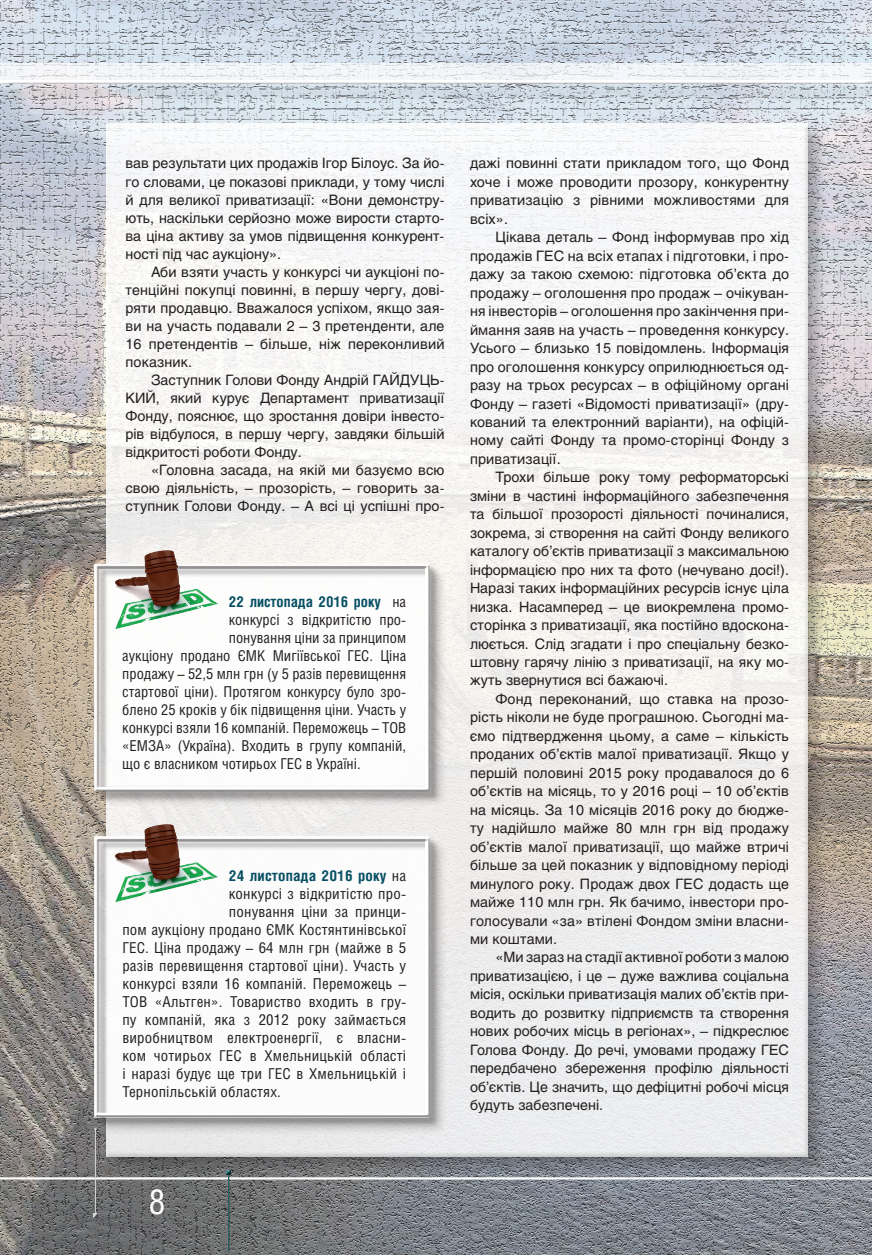
<style>
.page{position:relative;width:872px;height:1255px;background:#fff}
.page>*{position:absolute;margin:0;border:0;box-sizing:border-box;transform-origin:0 0}
.t1{font:34.5px "Helios Cond";color:#fff}
.t2{font:15px "Helios Cond";letter-spacing:.01em;color:#231f20}
.t3{font:700 15px "Helios Cond";letter-spacing:.005em;color:#074f64}
.t4{font:14.25px/18.5px "Helios";letter-spacing:.01em;color:#231f20;text-align:justify}
.s1{font-weight:400;color:#231f20}
</style>
<div class="page">
<img style="left:0;top:0;width:872px;height:1254px">
<div style="left:2px;top:82px;width:870px;height:27px;background:#231f20;opacity:.15"></div>
<div style="left:0;top:80px;width:872px;height:6px;background:#231f20;opacity:.75"></div>
<hr style="left:0;top:1177px;width:872px;height:2px;background:#fff">
<div style="left:90px;top:1210px;width:8px;height:9px;background:#231f20;opacity:.75"></div>
<hr style="left:95px;top:1129px;width:1px;height:84px;background:#d1d2d4">
<svg style="left:0;top:63px;width:871px;height:17px;fill:#f2f6f9"></svg>
<hr style="left:227px;top:1170px;width:4px;height:82px;background:#231f20;opacity:.75">
<svg style="left:871px;top:63px;width:1px;height:23px"></svg>
<div style="left:109px;top:126px;width:720px;height:1052px;background:#231f20;opacity:.25"></div>
<div style="left:95px;top:111px;width:725px;height:1057px;background:#231f20;opacity:.25"></div>
<div style="left:97px;top:566px;width:353px;height:245px;background:#f0efed"></div>
<div style="left:82px;top:552px;width:360px;height:249px;background:#231f20;opacity:.25"></div>
<div style="left:96px;top:565px;width:350px;height:243px;background:#231f20;opacity:.3"></div>
<div style="left:95px;top:563px;width:337px;height:230px;background:#231f20;opacity:.5"></div>
<img style="left:95px;top:547px;width:134px;height:85px">
<div style="left:97px;top:838px;width:353px;height:301px;background:#eae9ea"></div>
<div style="left:82px;top:824px;width:360px;height:304px;background:#231f20;opacity:.25"></div>
<div style="left:96px;top:838px;width:350px;height:295px;background:#231f20;opacity:.3"></div>
<div style="left:95px;top:836px;width:337px;height:283px;background:#231f20;opacity:.5"></div>
<img style="left:95px;top:821px;width:134px;height:84px">
<p class="t4" style="left:125px;top:154px;width:320px;line-height:18px">вав результати цих продажів Ігор Білоус. За йо&shy;го словами, це показові приклади, у тому числі й для великої приватизації: «Вони демонстру&shy;ють, наскільки серйозно може вирости старто&shy;ва ціна активу за умов підвищення конкурент&shy;ності під час аукціону».</p>
<p class="t4" style="left:125px;top:262px;width:320px;line-height:18px;text-indent:26px">Аби взяти участь у конкурсі чи аукціоні по&shy;тенційні покупці повинні, в першу чергу, дові&shy;ряти продавцю. Вважалося успіхом, якщо зая&shy;ви на участь подавали 2 – 3 претенденти, але 16 претендентів – більше, ніж переконливий показник.</p>
<p class="t4" style="left:125px;top:370px;width:320px;line-height:18px;text-indent:26px">Заступник Голови Фонду Андрій Гайдуць&shy;кий, який курує Департамент приватизації Фонду, пояснює, що зростання довіри інвесто&shy;рів відбулося, в першу чергу, завдяки більшій відкритості роботи Фонду.</p>
<p class="t4" style="left:125px;top:460px;width:320px;line-height:18px;text-indent:26px">«Головна засада, на якій ми базуємо всю свою діяльність, – прозорість, – говорить за&shy;ступник Голови Фонду. – А всі ці успішні про-</p>
<p class="t3" style="left:229px;top:593px;width:179px">22 листопада 2016 року <span class="s1">на</span></p>
<p class="t2" style="left:229px;top:611px;width:179px">конкурсі з відкритістю про-</p>
<p class="t2" style="left:229px;top:629px;width:179px">понування ціни за принципом</p>
<p class="t2" style="left:122px;top:647px;width:285px">аукціону продано ЄМК Мигіївської ГЕС. Ціна</p>
<p class="t2" style="left:122px;top:665px;width:285px">продажу – 52,5 млн грн (у 5 разів перевищення</p>
<p class="t2" style="left:122px;top:683px;width:285px">стартової ціни). Протягом конкурсу було зро-</p>
<p class="t2" style="left:122px;top:701px;width:285px">блено 25 кроків у бік підвищення ціни. Участь у</p>
<p class="t2" style="left:122px;top:719px;width:285px">конкурсі взяли 16 компаній. Переможець – ТОВ</p>
<p class="t2" style="left:122px;top:737px;width:285px">«ЕМЗА» (Україна). Входить в групу компаній,</p>
<p class="t2" style="left:122px;top:755px;width:240px">що є власником чотирьох ГЕС в Україні.</p>
<p class="t3" style="left:229px;top:866px;width:179px">24 листопада 2016 року <span class="s1">на</span></p>
<p class="t2" style="left:229px;top:884px;width:179px">конкурсі з відкритістю про-</p>
<p class="t2" style="left:229px;top:902px;width:179px">понування ціни за принци-</p>
<p class="t2" style="left:122px;top:920px;width:285px">пом аукціону продано ЄМК Костянтинівської</p>
<p class="t2" style="left:122px;top:938px;width:285px">ГЕС. Ціна продажу – 64 млн грн (майже в 5</p>
<p class="t2" style="left:122px;top:956px;width:285px">разів перевищення стартової ціни). Участь у</p>
<p class="t2" style="left:122px;top:974px;width:285px">конкурсі взяли 16 компаній. Переможець –</p>
<p class="t2" style="left:122px;top:992px;width:285px">ТОВ «Альтген». Товариство входить в гру-</p>
<p class="t2" style="left:122px;top:1010px;width:285px">пу компаній, яка з 2012 року займається</p>
<p class="t2" style="left:122px;top:1028px;width:285px">виробництвом електроенергії, є власни-</p>
<p class="t2" style="left:122px;top:1046px;width:285px">ком чотирьох ГЕС в Хмельницькій області</p>
<p class="t2" style="left:122px;top:1064px;width:285px">і наразі будує ще три ГЕС в Хмельницькій і</p>
<p class="t2" style="left:122px;top:1082px;width:160px">Тернопільській областях.</p>
<p class="t4" style="left:470px;top:154px;width:320px">дажі повинні стати прикладом того, що Фонд хоче і може проводити прозору, конкурентну приватизацію з рівними можливостями для всіх».</p>
<p class="t4" style="left:470px;top:228px;width:320px;text-indent:26px">Цікава деталь – Фонд інформував про хід продажів ГЕС на всіх етапах і підготовки, і про&shy;дажу за такою схемою: підготовка об’єкта до продажу – оголошення про продаж – очікуван&shy;ня інвесторів – оголошення про закінчення при&shy;ймання заяв на участь – проведення конкурсу.<br>Усього – близько 15 повідомлень. Інформація про оголошення конкурсу оприлюднюється од&shy;разу на трьох ресурсах – в офіційному органі Фонду – газеті «Відомості приватизації» (дру&shy;кований та електронний варіанти), на офіцій&shy;ному сайті Фонду та промо-сторінці Фонду з приватизації.</p>
<p class="t4" style="left:470px;top:468px;width:320px;text-indent:26px">Трохи більше року тому реформаторські зміни в частині інформаційного забезпечення та більшої прозорості діяльності починалися, зокрема, зі створення на сайті Фонду великого каталогу об’єктів приватизації з максимальною інформацією про них та фото (нечувано досі!).<br>Наразі таких інформаційних ресурсів існує ціла низка. Насамперед – це виокремлена промо&shy;сторінка з приватизації, яка постійно вдоскона&shy;люється. Слід згадати і про спеціальну безко&shy;штовну гарячу лінію з приватизації, на яку мо&shy;жуть звернутися всі бажаючі.</p>
<p class="t4" style="left:470px;top:689px;width:320px;text-indent:26px">Фонд переконаний, що ставка на прозо&shy;рість ніколи не буде програшною. Сьогодні ма&shy;ємо підтвердження цьому, а саме – кількість проданих об’єктів малої приватизації. Якщо у першій половині 2015 року продавалося до 6 об’єктів на місяць, то у 2016 році – 10 об’єктів на місяць. За 10 місяців 2016 року до бюдже&shy;ту надійшло майже 80 млн грн від продажу об’єктів малої приватизації, що майже втричі більше за цей показник у відповідному періоді минулого року. Продаж двох ГЕС додасть ще майже 110 млн грн. Як бачимо, інвестори про&shy;голосували «за» втілені Фондом зміни власни&shy;ми коштами.</p>
<p class="t4" style="left:470px;top:948px;width:320px;text-indent:26px">«Ми зараз на стадії активної роботи з малою приватизацією, і це – дуже важлива соціальна місія, оскільки приватизація малих об’єктів при&shy;водить до розвитку підприємств та створення нових робочих місць в регіонах», – підкреслює Голова Фонду. До речі, умовами продажу ГЕС передбачено збереження профілю діяльності об’єктів. Це значить, що дефіцитні робочі місця будуть забезпечені.</p>
<h1 class="t1" style="left:149px;top:1181px;width:18px">8</h1>
</div>
